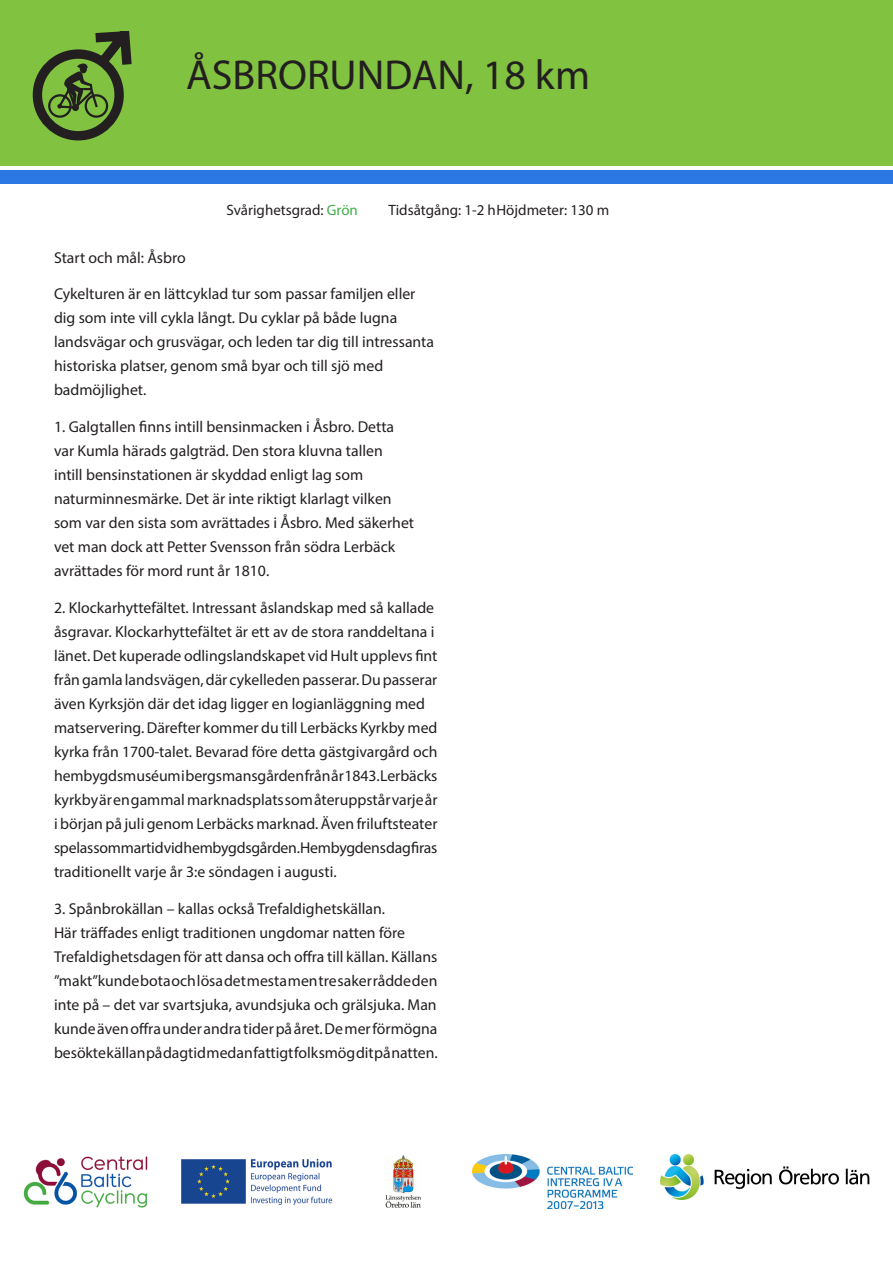
<style>
.page{position:relative;width:893px;height:1263px;background:#fff}
.page>*{position:absolute;margin:0;border:0;box-sizing:border-box;transform-origin:0 0}
.Styckeformat_1{font:42px "Myriad Pro";color:#231f20}
.Styckeformat_1-2{font:15.75px/24px "Myriad Pro";color:#231f20}
.Styckeformat_1-3{font:15px "Myriad Pro";color:#231f20}
.s1{color:#40ae49}
</style>
<div class="page">
<img style="left:385px;top:1155px;width:36px;height:53px">
<img style="left:23px;top:1156px;width:125px;height:52px">
<img style="left:181px;top:1158px;width:152px;height:47px">
<img style="left:472px;top:1155px;width:161px;height:54px">
<img style="left:660px;top:1155px;width:210px;height:44px">
<div style="left:0;top:0;width:893px;height:166px;background:#81c340"></div>
<svg style="left:33px;top:31px;width:99px;height:109px;background:#5d8433"></svg>
<div style="left:0;top:170px;width:893px;height:13px;background:#2b78e4"></div>
<p class="Styckeformat_1" style="left:186px;top:49px;width:405px">ÅSBRORUNDAN, 18 km</p>
<p class="Styckeformat_1-3" style="left:227px;top:201px;width:133px">Svårighetsgrad: <span class="s1">Grön</span></p>
<p class="Styckeformat_1-3" style="left:389px;top:201px;width:222px">Tidsåtgång: 1-2 hHöjdmeter: 130 m</p>
<p class="Styckeformat_1-2" style="left:54px;top:245px;width:133px">Start och mål: Åsbro</p>
<p class="Styckeformat_1-2" style="left:54px;top:282px;width:382px">Cykelturen är en lättcyklad tur som passar familjen eller dig som inte vill cykla långt. Du cyklar på både lugna landsvägar och grusvägar, och leden tar dig till intressanta historiska platser, genom små byar och till sjö med badmöjlighet.</p>
<p class="Styckeformat_1-2" style="left:54px;top:415px;width:362px">1. Galgtallen finns intill bensinmacken i Åsbro. Detta var Kumla härads galgträd. Den stora kluvna tallen intill bensinstationen är skyddad enligt lag som naturminnesmärke. Det är inte riktigt klarlagt vilken som var den sista som avrättades i Åsbro. Med säkerhet vet man dock att Petter Svensson från södra Lerbäck avrättades för mord runt år 1810.</p>
<p class="Styckeformat_1-2" style="left:54px;top:595px;width:385px">2. Klockarhyttefältet. Intressant åslandskap med så kallade åsgravar. Klockarhyttefältet är ett av de stora randdeltana i länet. Det kuperade odlingslandskapet vid Hult upplevs fint från gamla landsvägen, där cykelleden passerar. Du passerar även Kyrksjön där det idag ligger en logianläggning med matservering. Därefter kommer du till Lerbäcks Kyrkby med kyrka från 1700-talet. Bevarad före detta gästgivargård och hembygdsmuséum i bergsmansgården från år 1843. Lerbäcks kyrkby är en gammal marknadsplats som återuppstår varje år i början på juli genom Lerbäcks marknad. Även friluftsteater spelas sommartid vid hembygdsgården. Hembygdens dag firas traditionellt varje år 3:e söndagen i augusti.</p>
<p class="Styckeformat_1-2" style="left:54px;top:896px;width:385px">3. Spånbrokällan – kallas också Trefaldighetskällan.<br>Här träffades enligt traditionen ungdomar natten före Trefaldighetsdagen för att dansa och offra till källan. Källans ”makt” kunde bota och lösa det mesta men tre saker rådde den inte på – det var svartsjuka, avundsjuka och grälsjuka. Man kunde även offra under andra tider på året. De mer förmögna besökte källan på dagtid medan fattigt folk smög dit på natten.</p>
</div>
